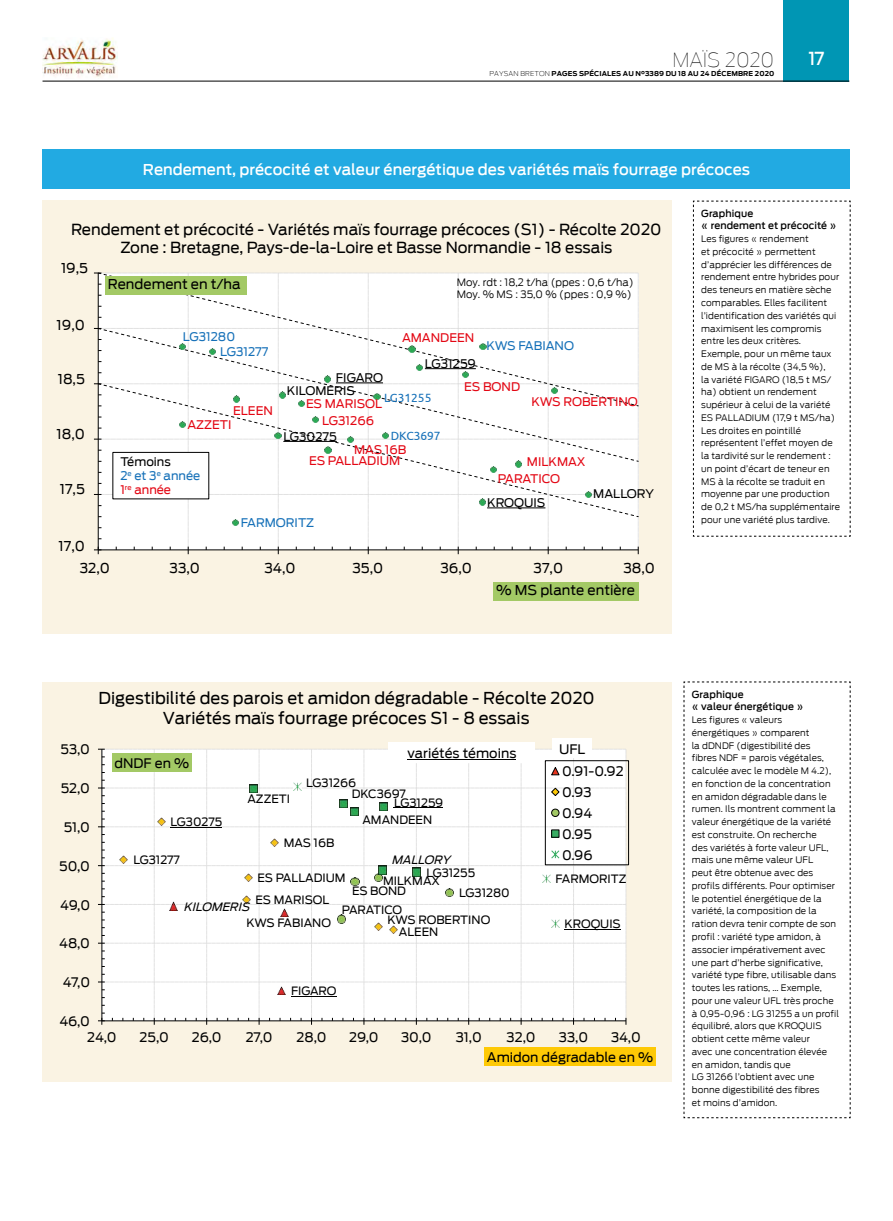
<style>
.page{position:relative;width:893px;height:1221px;background:#fff}
.page>*{position:absolute;margin:0;border:0;box-sizing:border-box;transform-origin:0 0}
.t1{font:100 19.5px "Antenna";color:#000}
.t2{font:500 18px "Antenna";color:#fff}
.t3{font:16.5px/19.8px "Antenna";color:#000;text-align:center}
.t4{font:15.3px/18.5px "Antenna";color:#000;text-align:center}
.t5{font:500 15px "Antenna";color:#fff}
.t6{font:13.65px/22.2px "Antenna";color:#000}
.t7{font:13.2px/20.9px "Antenna";color:#000}
.t8{font:12px/11.4px "Antenna";color:#e30613}
.t9{font:12px/14.4px "Antenna";color:#1570b8}
.t10{font:12px/13px "Antenna";color:#000}
.t11{font:12px "Ubuntu";color:#1570b8}
.t12{font:11.55px/17.1px "Antenna";color:#000}
.t13{font:italic 11.55px "Antenna";color:#000}
.t14{font:11.55px "Antenna";letter-spacing:-.02em;color:#000}
.t15{font:300 10.2px/12.3px "Antenna";color:#000}
.t16{font:500 9.75px/12.8px "Antenna";letter-spacing:.01em;color:#000}
.t17{font:300 9px/12.8px "Antenna";letter-spacing:.01em;color:#000}
.t18{font:700 6.75px "Antenna";letter-spacing:.015em;color:#000}
.s1{font-weight:200}
.s2{color:#000}
.s3{color:#e30613}
</style>
<div class="page">
<div style="left:783px;top:0;width:66px;height:81px;background:#0096b4"></div>
<hr style="left:43px;top:81px;width:806px;height:1px;background:#000">
<div style="left:43px;top:200px;width:629px;height:433px;background:#faf3e3"></div>
<svg style="left:94px;top:273px;width:545px;height:281px;background:#f9f9f9"></svg>
<div style="left:113px;top:452px;width:95px;height:47px;background:#fff"></div>
<div style="left:113px;top:452px;width:96px;height:47px;border:1px solid #000"></div>
<div style="left:105px;top:276px;width:141px;height:19px;background:#a3c965"></div>
<div style="left:493px;top:582px;width:146px;height:19px;background:#a3c965"></div>
<hr style="left:487px;top:507px;width:58px;height:1px;background:#000">
<hr style="left:425px;top:368px;width:51px;height:1px;background:#000">
<hr style="left:336px;top:382px;width:47px;height:1px;background:#000">
<hr style="left:283px;top:441px;width:54px;height:1px;background:#000">
<div style="left:43px;top:681px;width:629px;height:400px;background:#faf3e3"></div>
<div style="left:484px;top:1047px;width:172px;height:18px;background:#fec905"></div>
<div style="left:545px;top:760px;width:84px;height:105px;border:1px solid #000"></div>
<svg style="left:98px;top:749px;width:529px;height:275px;background:#f8f8f6"></svg>
<div style="left:552px;top:738px;width:40px;height:19px;background:#fff"></div>
<div style="left:388px;top:742px;width:147px;height:21px;background:#fff"></div>
<hr style="left:407px;top:759px;width:109px;height:1px;background:#000">
<svg style="left:683px;top:681px;width:168px;height:437px"></svg>
<svg style="left:693px;top:200px;width:158px;height:337px"></svg>
<div style="left:43px;top:149px;width:807px;height:40px;background:#22aae2"></div>
<img style="left:42px;top:38px;width:75px;height:40px">
<h1 class="t1" style="left:672px;top:49px;width:103px">MAÏS 2020</h1>
<h2 class="t2" style="left:808px;top:48px;width:17px">17</h2>
<p class="t18" style="left:489px;top:70px;width:286px"><span class="s1">PAYSAN BRETON</span> PAGES SPÉCIALES AU N°3389 DU 18 AU 24 DÉCEMBRE 2020</p>
<h3 class="t5" style="left:143px;top:160px;width:609px">Rendement, précocité et valeur énergétique des variétés maïs fourrage précoces</h3>
<h3 class="t4" style="left:71px;top:220px;width:592px">Rendement et précocité - Variétés maïs fourrage précoces (S1) - Récolte 2020<br>Zone : Bretagne, Pays-de-la-Loire et Basse Normandie - 18 essais</h3>
<h3 class="t6" style="left:61px;top:257px;width:29px">19,5</h3>
<h3 class="t6" style="left:57px;top:313px;width:30px">19,0</h3>
<h3 class="t6" style="left:58px;top:367px;width:29px">18,5</h3>
<h3 class="t6" style="left:56px;top:422px;width:30px">18,0</h3>
<h3 class="t6" style="left:60px;top:478px;width:26px">17,5</h3>
<h3 class="t6" style="left:108px;top:273px;width:134px">Rendement en t/ha</h3>
<p class="t15" style="left:457px;top:276px;width:179px">Moy. rdt : 18,2 t/ha (ppes : 0,6 t/ha)<br>Moy. % MS : 35,0 % (ppes : 0,9 %)</p>
<h3 class="t9" style="left:183px;top:330px;width:54px">LG31280</h3>
<h3 class="t9" style="left:220px;top:344px;width:50px">LG31277</h3>
<h3 class="t8" style="left:402px;top:332px;width:74px">AMANDEEN</h3>
<h3 class="t9" style="left:486px;top:338px;width:89px">KWS FABIANO</h3>
<h3 class="t10" style="left:425px;top:357px;width:52px">LG31259</h3>
<h3 class="t8" style="left:233px;top:405px;width:41px">ELEEN</h3>
<h3 class="t8" style="left:187px;top:419px;width:46px">AZZETI</h3>
<h3 class="t10" style="left:287px;top:371px;width:98px;text-indent:49px">FIGARO<br>KILOMERIS</h3>
<h3 class="t10" style="left:283px;top:429px;width:55px">LG30275</h3>
<h3 class="t11" style="left:384px;top:390px;width:49px">LG31255</h3>
<h3 class="t11" style="left:391px;top:428px;width:51px">DKC3697</h3>
<h3 class="t8" style="left:306px;top:398px;width:78px">ES MARISOL</h3>
<h3 class="t8" style="left:322px;top:415px;width:53px">LG31266</h3>
<h3 class="t8" style="left:464px;top:381px;width:57px">ES BOND</h3>
<h3 class="t8" style="left:531px;top:395px;width:108px">KWS ROBERTINO</h3>
<h3 class="t9" style="left:120px;top:454px;width:82px"><span class="s2">Témoins<br></span>2<sup>e</sup> et 3<sup>e</sup> année<br><span class="s3">1</span><sup>re</sup> <span class="s3">année</span></h3>
<h3 class="t8" style="left:309px;top:444px;width:99px;text-indent:45px">MAS 16B<br>ES PALLADIUM</h3>
<h3 class="t8" style="left:498px;top:454px;width:89px;line-height:16.5px;text-indent:29px">MILKMAX<br>PARATICO</h3>
<h3 class="t10" style="left:487px;top:496px;width:60px">KROQUIS</h3>
<h3 class="t10" style="left:593px;top:487px;width:62px">MALLORY</h3>
<h3 class="t9" style="left:241px;top:515px;width:75px">FARMORITZ</h3>
<h3 class="t6" style="left:80px;top:534px;width:32px;text-indent:-21px">17,0<br>32,0</h3>
<h3 class="t6" style="left:170px;top:556px;width:32px">33,0</h3>
<h3 class="t6" style="left:264px;top:556px;width:33px">34,0</h3>
<h3 class="t6" style="left:352px;top:556px;width:32px">35,0</h3>
<h3 class="t6" style="left:440px;top:556px;width:33px">36,0</h3>
<h3 class="t6" style="left:534px;top:556px;width:31px">37,0</h3>
<h3 class="t6" style="left:623px;top:556px;width:33px">38,0</h3>
<h3 class="t6" style="left:496px;top:578px;width:140px">% MS plante entière</h3>
<p class="t16" style="left:701px;top:207px;width:137px">Graphique<br>« rendement et précocité »</p>
<p class="t17" style="left:701px;top:232px;width:140px">Les figures « rendement<br>et précocité » permettent d’apprécier les différences de rendement entre hybrides pour des teneurs en matière sèche comparables. Elles facilitent l’identification des variétés qui maximisent les compromis entre les deux critères.<br>Exemple, pour un même taux de MS à la récolte (34,5 %),<br>la variété FIGARO (18,5 t MS/ ha) obtient un rendement supérieur à celui de la variété<br>ES PALLADIUM (17,9 t MS/ha)<br>Les droites en pointillé représentent l’effet moyen de la tardivité sur le rendement : un point d’écart de teneur en<br>MS à la récolte se traduit en moyenne par une production de 0,2 t MS/ha supplémentaire pour une variété plus tardive.</p>
<h3 class="t7" style="left:61px;top:739px;width:31px">53,0</h3>
<h3 class="t7" style="left:61px;top:778px;width:31px">52,0</h3>
<h3 class="t7" style="left:64px;top:816px;width:28px">51,0</h3>
<h3 class="t7" style="left:59px;top:855px;width:32px">50,0</h3>
<h3 class="t7" style="left:60px;top:894px;width:32px">49,0</h3>
<h3 class="t7" style="left:59px;top:933px;width:32px">48,0</h3>
<h3 class="t7" style="left:63px;top:972px;width:29px">47,0</h3>
<h3 class="t7" style="left:59px;top:1010px;width:32px">46,0</h3>
<h3 class="t3" style="left:99px;top:688px;width:498px">Digestibilité des parois et amidon dégradable - Récolte 2020<br>Variétés maïs fourrage précoces S1 - 8 essais</h3>
<h3 class="t7" style="left:559px;top:739px;width:28px">UFL</h3>
<h3 class="t7" style="left:407px;top:743px;width:110px">variétés témoins</h3>
<h3 class="t7" style="left:115px;top:752px;width:76px">dNDF en %</h3>
<h3 class="t7" style="left:562px;top:761px;width:63px">0.91-0.92<br>0.93<br>0.94<br>0.95<br>0.96</h3>
<p class="t12" style="left:306px;top:774px;width:52px">LG31266</p>
<p class="t12" style="left:352px;top:785px;width:56px">DKC3697</p>
<p class="t12" style="left:247px;top:790px;width:44px">AZZETI</p>
<p class="t12" style="left:362px;top:793px;width:82px;text-indent:32px">LG31259<br>AMANDEEN</p>
<p class="t12" style="left:171px;top:813px;width:53px">LG30275</p>
<p class="t12" style="left:284px;top:834px;width:52px">MAS 16B</p>
<p class="t12" style="left:258px;top:869px;width:90px">ES PALLADIUM</p>
<p class="t13" style="left:391px;top:852px;width:63px">MALLORY</p>
<p class="t12" style="left:133px;top:851px;width:48px">LG31277</p>
<p class="t12" style="left:426px;top:863px;width:50px">LG31255</p>
<p class="t12" style="left:556px;top:870px;width:72px">FARMORITZ</p>
<p class="t12" style="left:383px;top:872px;width:58px">MILKMAX</p>
<p class="t14" style="left:342px;top:902px;width:62px">PARATICO</p>
<p class="t12" style="left:352px;top:882px;width:56px">ES BOND</p>
<p class="t12" style="left:459px;top:884px;width:52px">LG31280</p>
<p class="t12" style="left:256px;top:891px;width:75px">ES MARISOL</p>
<p class="t13" style="left:184px;top:899px;width:71px">KILOMERIS</p>
<p class="t12" style="left:387px;top:911px;width:104px">KWS ROBERTINO</p>
<p class="t12" style="left:246px;top:914px;width:86px">KWS FABIANO</p>
<p class="t12" style="left:564px;top:915px;width:58px">KROQUIS</p>
<p class="t12" style="left:399px;top:923px;width:41px">ALEEN</p>
<p class="t12" style="left:291px;top:982px;width:47px">FIGARO</p>
<h3 class="t7" style="left:87px;top:1026px;width:31px">24,0</h3>
<h3 class="t7" style="left:140px;top:1026px;width:31px">25,0</h3>
<h3 class="t7" style="left:192px;top:1026px;width:31px">26,0</h3>
<h3 class="t7" style="left:246px;top:1026px;width:28px">27,0</h3>
<h3 class="t7" style="left:297px;top:1026px;width:31px">28,0</h3>
<h3 class="t7" style="left:349px;top:1026px;width:31px">29,0</h3>
<h3 class="t7" style="left:401px;top:1026px;width:32px">30,0</h3>
<h3 class="t7" style="left:456px;top:1026px;width:28px">31,0</h3>
<h3 class="t7" style="left:507px;top:1026px;width:30px">32,0</h3>
<h3 class="t7" style="left:559px;top:1026px;width:31px">33,0</h3>
<h3 class="t7" style="left:611px;top:1026px;width:31px">34,0</h3>
<h3 class="t7" style="left:487px;top:1046px;width:168px">Amidon dégradable en %</h3>
<p class="t16" style="left:692px;top:687px;width:113px">Graphique<br>« valeur énergétique »</p>
<p class="t17" style="left:692px;top:713px;width:149px">Les figures « valeurs énergétiques » comparent<br>la dDNDF (digestibilité des<br>fibres NDF = parois végétales, calculée avec le modèle M 4.2), en fonction de la concentration en amidon dégradable dans le rumen. Ils montrent comment la valeur énergétique de la variété est construite. On recherche<br>des variétés à forte valeur UFL, mais une même valeur UFL<br>peut être obtenue avec des profils différents. Pour optimiser le potentiel énergétique de la variété, la composition de la ration devra tenir compte de son profil : variété type amidon, à associer impérativement avec une part d’herbe significative, variété type fibre, utilisable dans toutes les rations, … Exemple, pour une valeur UFL très proche à 0,95-0,96 : LG 31255 a un profil équilibré, alors que KROQUIS obtient cette même valeur<br>avec une concentration élevée en amidon, tandis que<br>LG 31266 l’obtient avec une bonne digestibilité des fibres<br>et moins d’amidon.</p>
</div>
